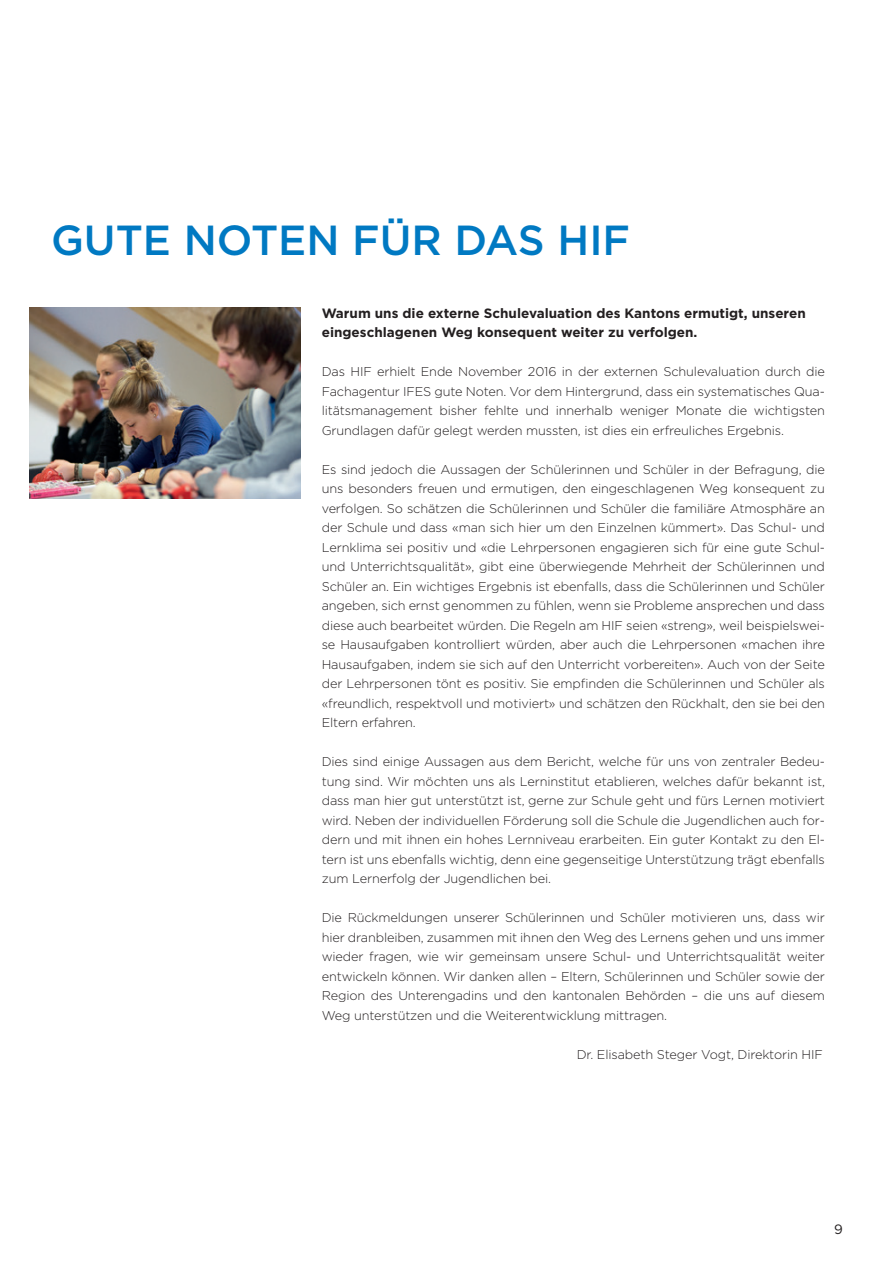
<style>
.page{position:relative;width:893px;height:1263px;background:#fff}
.page>*{position:absolute;margin:0;border:0;box-sizing:border-box;transform-origin:0 0}
.t1{font:500 42px "Gotham";color:#0079c2}
.t2{font:700 13.5px/19.5px "Gotham";color:#231f20}
.t3{font:13.5px "Gotham";color:#231f20}
.t4{font:300 12.75px/19.5px "Gotham";letter-spacing:-.01em;color:#231f20;text-align:justify}
</style>
<div class="page">
<img style="left:30px;top:307px;width:270px;height:192px">
<h1 class="t1" style="left:51px;top:213px;width:581px">GUTE NOTEN FÜR DAS HIF</h1>
<p class="t2" style="left:322px;top:303px;width:485px">Warum uns die externe Schulevaluation des Kantons ermutigt, unseren eingeschlagenen Weg konsequent weiter zu verfolgen.</p>
<p class="t4" style="left:322px;top:362px;width:505px">Das HIF erhielt Ende November 2016 in der externen Schulevaluation durch die Fachagentur IFES gute Noten. Vor dem Hintergrund, dass ein systematisches Qua&shy;litätsmanagement bisher fehlte und innerhalb weniger Monate die wichtigsten Grundlagen dafür gelegt werden mussten, ist dies ein erfreuliches Ergebnis.</p>
<p class="t4" style="left:322px;top:459px;width:505px">Es sind jedoch die Aussagen der Schülerinnen und Schüler in der Befragung, die uns besonders freuen und ermutigen, den eingeschlagenen Weg konsequent zu verfolgen. So schätzen die Schülerinnen und Schüler die familiäre Atmosphäre an der Schule und dass «man sich hier um den Einzelnen kümmert». Das Schul- und Lernklima sei positiv und «die Lehrpersonen engagieren sich für eine gute Schul&shy;und Unterrichtsqualität», gibt eine überwiegende Mehrheit der Schülerinnen und Schüler an. Ein wichtiges Ergebnis ist ebenfalls, dass die Schülerinnen und Schüler angeben, sich ernst genommen zu fühlen, wenn sie Probleme ansprechen und dass diese auch bearbeitet würden. Die Regeln am HIF seien «streng», weil beispielswei&shy;se Hausaufgaben kontrolliert würden, aber auch die Lehrpersonen «machen ihre Hausaufgaben, indem sie sich auf den Unterricht vorbereiten». Auch von der Seite der Lehrpersonen tönt es positiv. Sie empfinden die Schülerinnen und Schüler als «freundlich, respektvoll und motiviert» und schätzen den Rückhalt, den sie bei den Eltern erfahren.</p>
<p class="t4" style="left:322px;top:752px;width:505px">Dies sind einige Aussagen aus dem Bericht, welche für uns von zentraler Bedeu&shy;tung sind. Wir möchten uns als Lerninstitut etablieren, welches dafür bekannt ist, dass man hier gut unterstützt ist, gerne zur Schule geht und fürs Lernen motiviert wird. Neben der individuellen Förderung soll die Schule die Jugendlichen auch for&shy;dern und mit ihnen ein hohes Lernniveau erarbeiten. Ein guter Kontakt zu den El&shy;tern ist uns ebenfalls wichtig, denn eine gegenseitige Unterstützung trägt ebenfalls zum Lernerfolg der Jugendlichen bei.</p>
<p class="t4" style="left:322px;top:908px;width:505px">Die Rückmeldungen unserer Schülerinnen und Schüler motivieren uns, dass wir hier dranbleiben, zusammen mit ihnen den Weg des Lernens gehen und uns immer wieder fragen, wie wir gemeinsam unsere Schul- und Unterrichtsqualität weiter entwickeln können. Wir danken allen – Eltern, Schülerinnen und Schüler sowie der Region des Unterengadins und den kantonalen Behörden – die uns auf diesem Weg unterstützen und die Weiterentwicklung mittragen.</p>
<p class="t4" style="left:577px;top:1044px;width:247px">Dr. Elisabeth Steger Vogt, Direktorin HIF</p>
<p class="t3" style="left:834px;top:1221px;width:10px">9</p>
</div>
